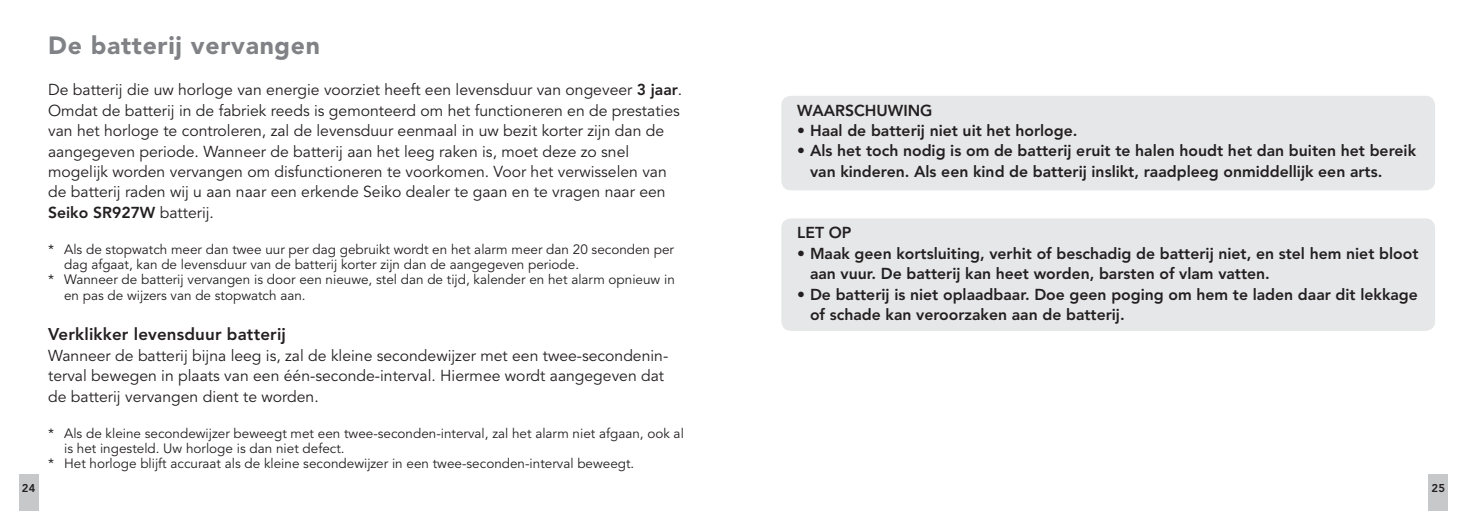
<style>
.page{position:relative;width:1467px;height:511px;background:#fff}
.page>*{position:absolute;margin:0;border:0;box-sizing:border-box;transform-origin:0 0}
.t1{font:900 24.75px "Avenir LT";letter-spacing:.03em;color:#808285}
.t2{font:800 16.88px "Avenir LT";letter-spacing:.01em;color:#231f20}
.t3{font:15.75px/20.5px "Avenir LT";color:#231f20}
.t4{font:800 15.75px/20.5px "Avenir LT";color:#231f20}
.t5{font:13.5px "Avenir LT";color:#231f20}
.t6{font:800 11.25px "Avenir LT";color:#231f20}
.s1{font-weight:800}
</style>
<div class="page">
<div style="left:19px;top:473px;width:19px;height:37px;background:#c7c8ca"></div>
<div style="left:1429px;top:473px;width:19px;height:37px;background:#c7c8ca"></div>
<div style="left:781px;top:218px;width:654px;height:112px;background:#e6e7e8;border-radius:10px"></div>
<div style="left:781px;top:96px;width:654px;height:94px;background:#e6e7e8;border-radius:10px"></div>
<h1 class="t1" style="left:48px;top:31px;width:273px">De batterij vervangen</h1>
<p class="t3" style="left:48px;top:80px;width:636px">De batterij die uw horloge van energie voorziet heeft een levensduur van ongeveer <span class="s1">3 jaar</span>.<br>Omdat de batterij in de fabriek reeds is gemonteerd om het functioneren en de prestaties van het horloge te controleren, zal de levensduur eenmaal in uw bezit korter zijn dan de aangegeven periode. Wanneer de batterij aan het leeg raken is, moet deze zo snel mogelijk worden vervangen om disfunctioneren te voorkomen. Voor het verwisselen van de batterij raden wij u aan naar een erkende Seiko dealer te gaan en te vragen naar een <span class="s1">Seiko SR927W</span> batterij.</p>
<p class="t5" style="left:48px;top:241px;width:627px">* Als de stopwatch meer dan twee uur per dag gebruikt wordt en het alarm meer dan 20 seconden per</p>
<p class="t5" style="left:64px;top:256px;width:517px">dag afgaat, kan de levensduur van de batterij korter zijn dan de aangegeven periode.</p>
<p class="t5" style="left:48px;top:271px;width:628px">* Wanneer de batterij vervangen is door een nieuwe, stel dan de tijd, kalender en het alarm opnieuw in</p>
<p class="t5" style="left:64px;top:287px;width:243px">en pas de wijzers van de stopwatch aan.</p>
<p class="t2" style="left:48px;top:324px;width:239px">Verklikker levensduur batterij</p>
<p class="t3" style="left:48px;top:345px;width:622px">Wanneer de batterij bijna leeg is, zal de kleine secondewijzer met een twee-secondenin&shy;terval bewegen in plaats van een één-seconde-interval. Hiermee wordt aangegeven dat de batterij vervangen dient te worden.</p>
<p class="t5" style="left:48px;top:424px;width:637px">* Als de kleine secondewijzer beweegt met een twee-seconden-interval, zal het alarm niet afgaan, ook al</p>
<p class="t5" style="left:64px;top:440px;width:282px">is het ingesteld. Uw horloge is dan niet defect.</p>
<p class="t5" style="left:48px;top:455px;width:588px">* Het horloge blijft accuraat als de kleine secondewijzer in een twee-seconden-interval beweegt.</p>
<p class="t4" style="left:797px;top:100px;width:137px">WAARSCHUWING</p>
<p class="t4" style="left:797px;top:120px;width:282px">• Haal de batterij niet uit het horloge.</p>
<p class="t4" style="left:810px;top:141px;width:608px;text-indent:-13px">• Als het toch nodig is om de batterij eruit te halen houdt het dan buiten het bereik van kinderen. Als een kind de batterij inslikt, raadpleeg onmiddellijk een arts.</p>
<p class="t4" style="left:797px;top:222px;width:56px">LET OP</p>
<p class="t4" style="left:810px;top:243px;width:610px;text-indent:-13px">• Maak geen kortsluiting, verhit of beschadig de batterij niet, en stel hem niet bloot aan vuur. De batterij kan heet worden, barsten of vlam vatten.</p>
<p class="t4" style="left:810px;top:283px;width:609px;text-indent:-13px">• De batterij is niet oplaadbaar. Doe geen poging om hem te laden daar dit lekkage of schade kan veroorzaken aan de batterij.</p>
<p class="t6" style="left:22px;top:481px;width:15px">24</p>
<p class="t6" style="left:1432px;top:481px;width:15px">25</p>
</div>
